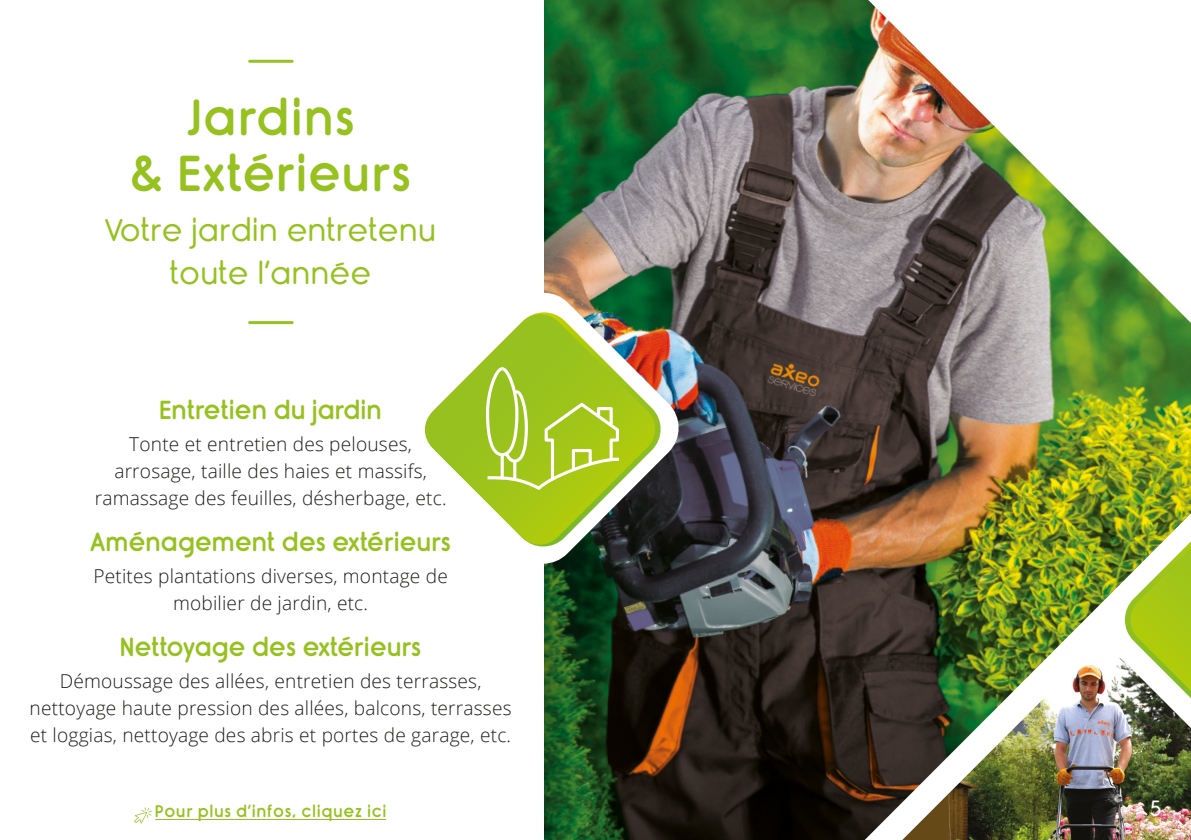
<style>
.page{position:relative;width:1191px;height:840px;background:#fff}
.page>*{position:absolute;margin:0;border:0;box-sizing:border-box;transform-origin:0 0}
.t1{font:48px/56px "Rimouski Sb";letter-spacing:.055em;color:#96c11f;text-align:center}
.t2{font:31.2px/43.2px "Rimouski";letter-spacing:.04em;color:#96c11f;text-align:center}
.t3{font:24.8px "Rimouski Sb";letter-spacing:.03em;color:#96c11f}
.t4{font:22px "Rimouski";color:#fff}
.t5{font:300 19.2px/26.8px "Open Sans";letter-spacing:.01em;color:#1d1d1b;text-align:center}
.t6{font:16px "Rimouski Sb";letter-spacing:.08em;color:#96c11f}
</style>
<div class="page">
<img style="left:544px;top:0;width:647px;height:839px">
<img style="left:865px;top:645px;width:326px;height:194px">
<svg style="left:544px;top:60px;width:64px;height:779px;background:#2a5b2d"></svg>
<img style="left:544px;top:289px;width:138px;height:277px">
<svg style="left:534px;top:312px;width:129px;height:237px"></svg>
<svg style="left:425px;top:314px;width:232px;height:233px"></svg>
<svg style="left:486px;top:367px;width:133px;height:122px;background:#accc39"></svg>
<hr style="left:250px;top:60px;width:42px;height:3px;background:#96c11f">
<hr style="left:250px;top:321px;width:42px;height:3px;background:#96c11f">
<svg style="left:134px;top:807px;width:18px;height:16px"></svg>
<hr style="left:155px;top:818px;width:231px;height:1px;background:#96c11f">
<p class="t1" style="left:131px;top:90px;width:281px">Jardins<br>&amp; Extérieurs</p>
<p class="t2" style="left:106px;top:209px;width:331px">Votre jardin entretenu toute l’année</p>
<p class="t3" style="left:160px;top:395px;width:223px">Entretien du jardin</p>
<p class="t5" style="left:95px;top:430px;width:353px">Tonte et entretien des pelouses, arrosage, taille des haies et massifs, ramassage des feuilles, désherbage, etc.</p>
<p class="t3" style="left:91px;top:527px;width:361px">Aménagement des extérieurs</p>
<p class="t5" style="left:93px;top:562px;width:356px">Petites plantations diverses, montage de mobilier de jardin, etc.</p>
<p class="t3" style="left:120px;top:632px;width:302px">Nettoyage des extérieurs</p>
<p class="t5" style="left:30px;top:667px;width:483px">Démoussage des allées, entretien des terrasses, nettoyage haute pression des allées, balcons, terrasses et loggias, nettoyage des abris et portes de garage, etc.</p>
<p class="t6" style="left:155px;top:801px;width:232px">Pour plus d’infos, cliquez ici</p>
<p class="t4" style="left:1149px;top:796px;width:13px">5</p>
</div>
